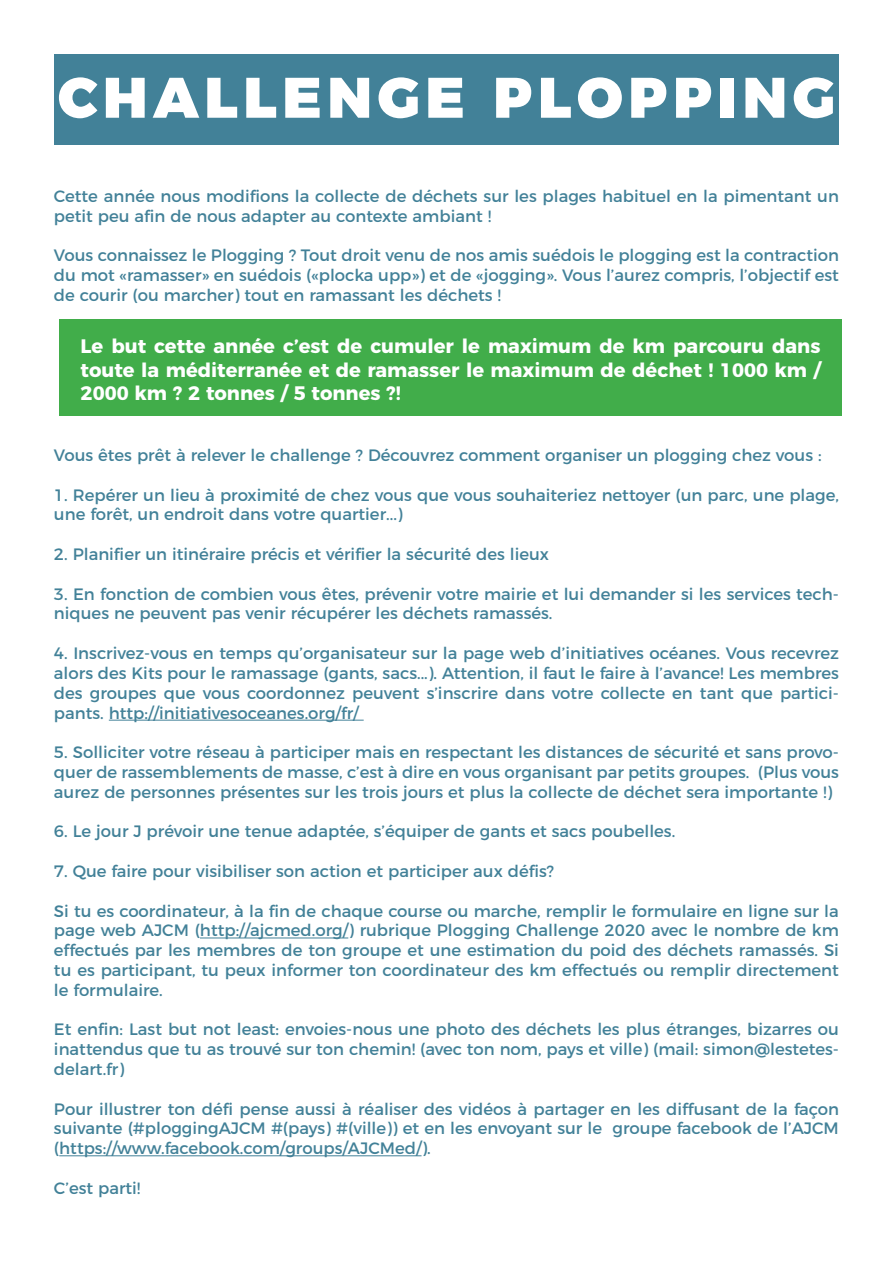
<style>
.page{position:relative;width:893px;height:1263px;background:#fff}
.page>*{position:absolute;margin:0;border:0;box-sizing:border-box;transform-origin:0 0}
.t1{font:900 57px "Montserrat";letter-spacing:.1em;color:#fff}
.t2{font:700 19.5px/23.4px "Montserrat";color:#fff;text-align:justify}
.t3{font:16.5px/19.8px "Montserrat";color:#428198;text-align:justify}
</style>
<div class="page">
<div style="left:54px;top:54px;width:785px;height:91px;background:#428198"></div>
<div style="left:59px;top:319px;width:783px;height:96px;background:#41ad4a"></div>
<hr style="left:109px;top:720px;width:255px;height:1px;background:#428198">
<hr style="left:200px;top:937px;width:148px;height:1px;background:#428198">
<hr style="left:59px;top:1155px;width:363px;height:1px;background:#428198">
<h1 class="t1" style="left:58px;top:50px;width:778px">CHALLENGE PLOPPING</h1>
<p class="t3" style="left:54px;top:185px;width:786px">Cette année nous modifions la collecte de déchets sur les plages habituel en la pimentant un petit peu afin de nous adapter au contexte ambiant !</p>
<p class="t3" style="left:54px;top:244px;width:786px">Vous connaissez le Plogging ? Tout droit venu de nos amis suédois le plogging est la contraction du mot «ramasser» en suédois («plocka upp») et de «jogging». Vous l’aurez compris, l’objectif est de courir (ou marcher) tout en ramassant les déchets !</p>
<p class="t2" style="left:81px;top:333px;width:741px">Le but cette année c’est de cumuler le maximum de km parcouru dans toute la méditerranée et de ramasser le maximum de déchet ! 1000 km / 2000 km ? 2 tonnes / 5 tonnes ?!</p>
<p class="t3" style="left:54px;top:444px;width:769px">Vous êtes prêt à relever le challenge ? Découvrez comment organiser un plogging chez vous :</p>
<p class="t3" style="left:54px;top:484px;width:786px">1. Repérer un lieu à proximité de chez vous que vous souhaiteriez nettoyer (un parc, une plage, une forêt, un endroit dans votre quartier...)</p>
<p class="t3" style="left:54px;top:543px;width:497px">2. Planifier un itinéraire précis et vérifier la sécurité des lieux</p>
<p class="t3" style="left:54px;top:583px;width:786px">3. En fonction de combien vous êtes, prévenir votre mairie et lui demander si les services tech&shy;niques ne peuvent pas venir récupérer les déchets ramassés.</p>
<p class="t3" style="left:54px;top:642px;width:786px">4. Inscrivez-vous en temps qu’organisateur sur la page web d’initiatives océanes. Vous recevrez alors des Kits pour le ramassage (gants, sacs...). Attention, il faut le faire à l’avance! Les membres des groupes que vous coordonnez peuvent s’inscrire dans votre collecte en tant que partici&shy;pants. http://initiativesoceanes.org/fr/</p>
<p class="t3" style="left:54px;top:741px;width:786px">5. Solliciter votre réseau à participer mais en respectant les distances de sécurité et sans provo&shy;quer de rassemblements de masse, c’est à dire en vous organisant par petits groupes. (Plus vous aurez de personnes présentes sur les trois jours et plus la collecte de déchet sera importante !)</p>
<p class="t3" style="left:54px;top:820px;width:623px">6. Le jour J prévoir une tenue adaptée, s’équiper de gants et sacs poubelles.</p>
<p class="t3" style="left:54px;top:860px;width:502px">7. Que faire pour visibiliser son action et participer aux défis?</p>
<p class="t3" style="left:54px;top:899px;width:786px">Si tu es coordinateur, à la fin de chaque course ou marche, remplir le formulaire en ligne sur la page web AJCM (http://ajcmed.org/) rubrique Plogging Challenge 2020 avec le nombre de km effectués par les membres de ton groupe et une estimation du poid des déchets ramassés. Si tu es participant, tu peux informer ton coordinateur des km effectués ou remplir directement le formulaire.</p>
<p class="t3" style="left:54px;top:1018px;width:787px">Et enfin: Last but not least: envoies-nous une photo des déchets les plus étranges, bizarres ou inattendus que tu as trouvé sur ton chemin! (avec ton nom, pays et ville) (mail: simon@lestetes&shy;delart.fr)</p>
<p class="t3" style="left:54px;top:1097px;width:787px">Pour illustrer ton défi pense aussi à réaliser des vidéos à partager en les diffusant de la façon suivante (#ploggingAJCM #(pays) #(ville)) et en les envoyant sur le groupe facebook de l’AJCM (https://www.facebook.com/groups/AJCMed/).</p>
<p class="t3" style="left:54px;top:1177px;width:88px">C’est parti!</p>
</div>
